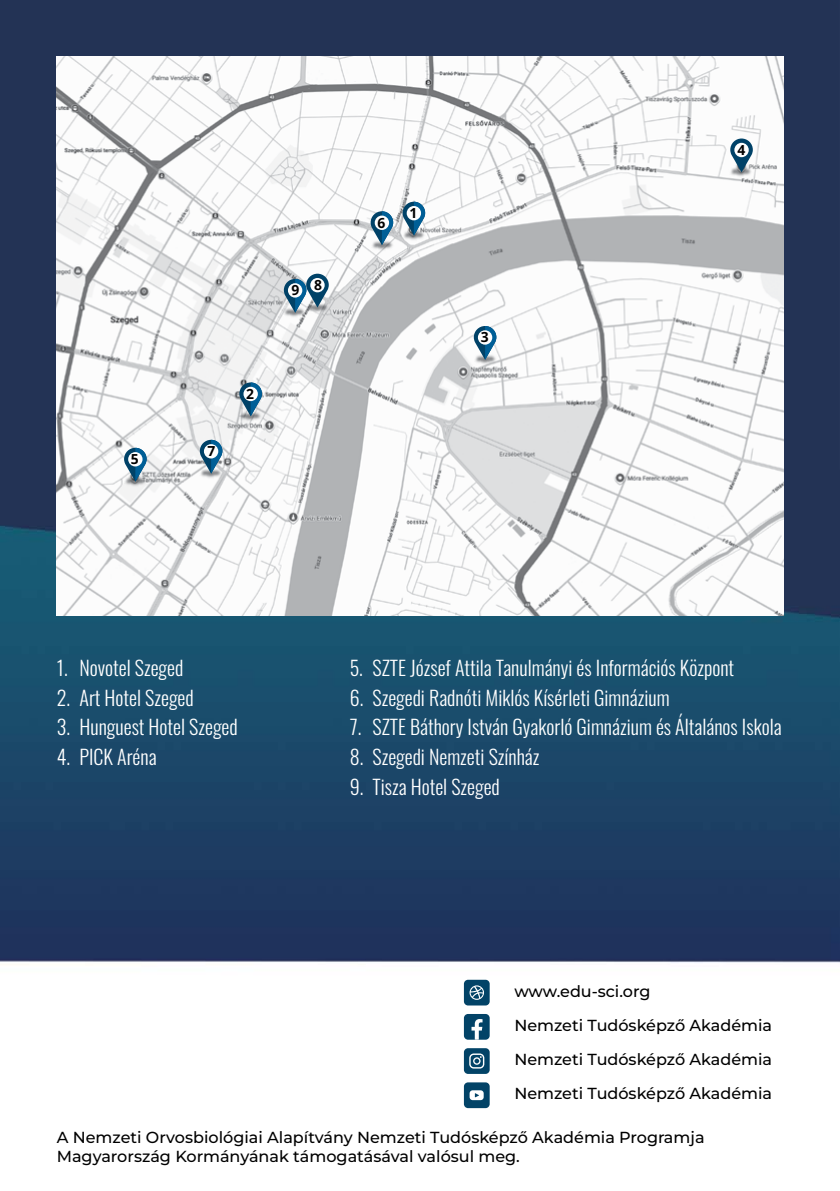
<style>
.page{position:relative;width:840px;height:1191px;background:#fff}
.page>*{position:absolute;margin:0;border:0;box-sizing:border-box;transform-origin:0 0}
.t1{font:300 20px "Oswald";color:#fff}
.t2{font:500 16px/34px "Montserrat";color:#000}
.t3{font:700 13.8px "Open Sans";color:#000}
</style>
<div class="page">
<img style="left:0;top:0;width:839px;height:1109px">
<div style="left:463px;top:1082px;width:26px;height:26px;background:#024367;border-radius:4px"></div>
<svg style="left:469px;top:1090px;width:14px;height:10px"></svg>
<div style="left:463px;top:1048px;width:26px;height:26px;background:#024367;border-radius:4px"></div>
<svg style="left:469px;top:1053px;width:15px;height:15px"></svg>
<div style="left:463px;top:1014px;width:26px;height:25px;background:#024367;border-radius:4px"></div>
<svg style="left:471px;top:1019px;width:11px;height:20px"></svg>
<div style="left:463px;top:979px;width:26px;height:26px;background:#024367;border-radius:4px"></div>
<svg style="left:469px;top:985px;width:14px;height:14px"></svg>
<img style="left:57px;top:57px;width:725px;height:559px">
<img style="left:365px;top:193px;width:97px;height:85px">
<svg style="left:402px;top:202px;width:23px;height:1px"></svg>
<img style="left:334px;top:203px;width:96px;height:85px">
<svg style="left:370px;top:211px;width:23px;height:34px"></svg>
<div style="left:374px;top:216px;width:15px;height:14px;background:#fff;border-radius:50%"></div>
<img style="left:87px;top:439px;width:96px;height:84px">
<svg style="left:124px;top:448px;width:22px;height:34px"></svg>
<div style="left:128px;top:452px;width:14px;height:14px;background:#fff;border-radius:50%"></div>
<img style="left:246px;top:270px;width:98px;height:84px">
<img style="left:163px;top:431px;width:96px;height:85px">
<svg style="left:200px;top:440px;width:22px;height:34px"></svg>
<img style="left:692px;top:130px;width:90px;height:84px">
<svg style="left:729px;top:138px;width:23px;height:34px"></svg>
<div style="left:734px;top:143px;width:14px;height:14px;background:#fff;border-radius:50%"></div>
<img style="left:437px;top:317px;width:96px;height:85px">
<svg style="left:473px;top:326px;width:23px;height:34px"></svg>
<div style="left:477px;top:330px;width:15px;height:15px;background:#fff;border-radius:50%"></div>
<img style="left:269px;top:266px;width:96px;height:84px">
<svg style="left:284px;top:274px;width:44px;height:39px"></svg>
<div style="left:310px;top:278px;width:14px;height:14px;background:#fff;border-radius:50%"></div>
<img style="left:202px;top:374px;width:97px;height:85px">
<svg style="left:239px;top:382px;width:23px;height:34px"></svg>
<div style="left:243px;top:387px;width:15px;height:14px;background:#fff;border-radius:50%"></div>
<p class="t3" style="left:131px;top:449px;width:9px">5</p>
<p class="t3" style="left:207px;top:441px;width:9px">7</p>
<p class="t3" style="left:246px;top:384px;width:9px">2</p>
<p class="t3" style="left:291px;top:281px;width:9px">9</p>
<p class="t3" style="left:314px;top:276px;width:9px">8</p>
<p class="t3" style="left:377px;top:213px;width:9px">6</p>
<p class="t3" style="left:409px;top:203px;width:9px">1</p>
<p class="t3" style="left:480px;top:328px;width:9px">3</p>
<p class="t3" style="left:737px;top:140px;width:9px">4</p>
<p class="t1" style="left:57px;top:650px;width:128px">1. Novotel Szeged</p>
<p class="t1" style="left:57px;top:680px;width:138px">2. Art Hotel Szeged</p>
<p class="t1" style="left:57px;top:709px;width:182px">3. Hunguest Hotel Szeged</p>
<p class="t1" style="left:57px;top:739px;width:101px">4. PICK Aréna</p>
<p class="t1" style="left:349px;top:650px;width:385px">5. SZTE József Attila Tanulmányi és Információs Központ</p>
<p class="t1" style="left:349px;top:680px;width:321px">6. Szegedi Radnóti Miklós Kísérleti Gimnázium</p>
<p class="t1" style="left:349px;top:709px;width:433px">7. SZTE Báthory István Gyakorló Gimnázium és Általános Iskola</p>
<p class="t1" style="left:349px;top:739px;width:191px">8. Szegedi Nemzeti Színház</p>
<p class="t1" style="left:349px;top:769px;width:151px">9. Tisza Hotel Szeged</p>
<p class="t2" style="left:514px;top:974px;width:259px">www.edu-sci.org<br>Nemzeti Tudósképző Akadémia<br>Nemzeti Tudósképző Akadémia<br>Nemzeti Tudósképző Akadémia</p>
<p class="t2" style="left:57px;top:1127px;width:649px;line-height:19.2px">A Nemzeti Orvosbiológiai Alapítvány Nemzeti Tudósképző Akadémia Programja<br>Magyarország Kormányának támogatásával valósul meg.</p>
</div>
